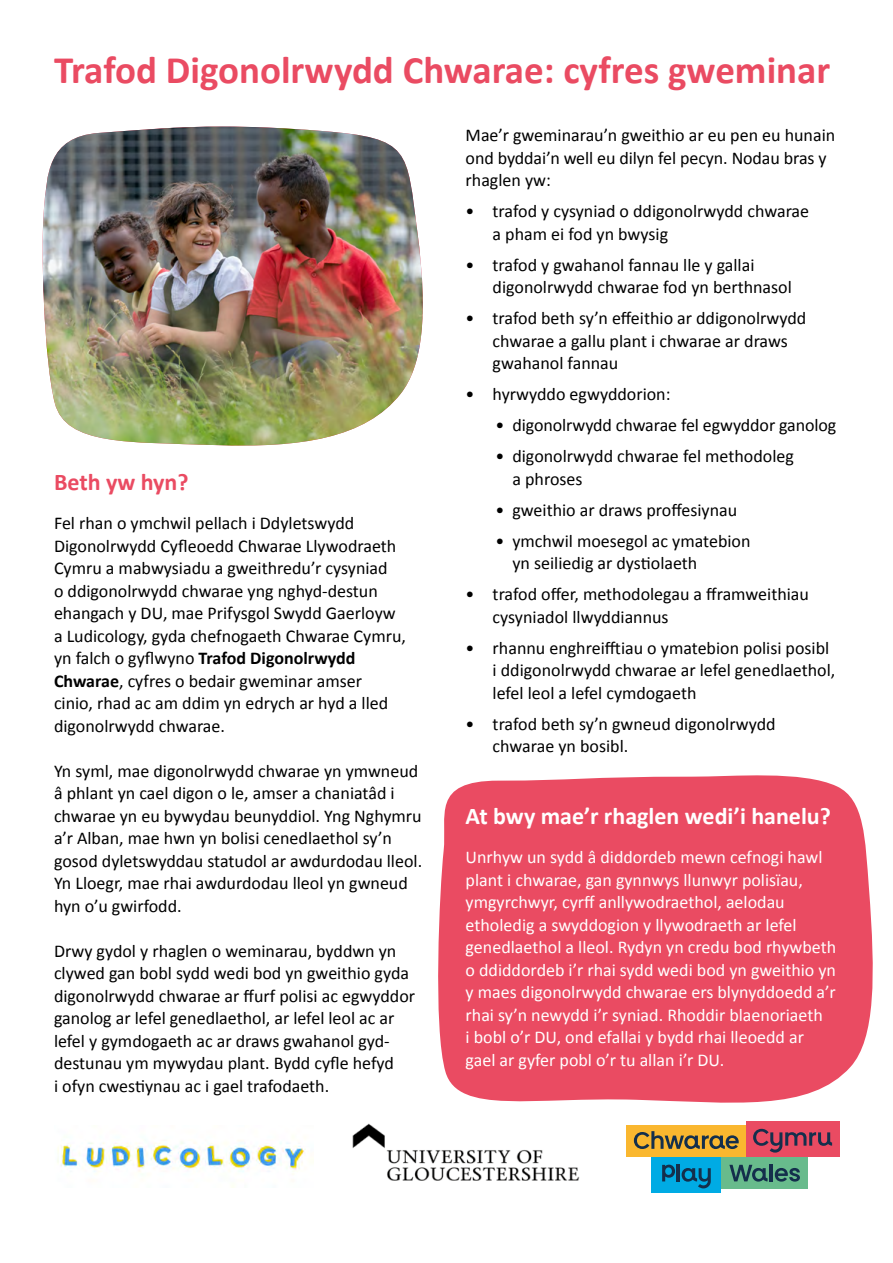
<style>
.page{position:relative;width:893px;height:1263px;background:#fff}
.page>*{position:absolute;margin:0;border:0;box-sizing:border-box;transform-origin:0 0}
.t1{font:700 39px "Calibri";color:#ea4b62}
.t2{font:700 24px "Calibri";color:#fff}
.t3{font:700 24px "Calibri";color:#ea4b62}
.t4{font:18px/22.5px "Calibri";color:#000}
.t5{font:18px/22.5px "Calibri";color:#fff}
.s1{font-weight:700}
</style>
<div class="page">
<div style="left:438px;top:775px;width:435px;height:328px;background:#ea4b62"></div>
<div style="left:746px;top:1121px;width:93px;height:36px;background:#ea4b62"></div>
<div style="left:627px;top:1125px;width:119px;height:32px;background:#fab72f"></div>
<div style="left:721px;top:1157px;width:87px;height:32px;background:#68bb8c"></div>
<div style="left:651px;top:1157px;width:70px;height:36px;background:#00abe4"></div>
<hr style="left:770px;top:1164px;width:3px;height:17px;background:#142f4c">
<svg style="left:775px;top:1168px;width:25px;height:13px"></svg>
<svg style="left:729px;top:1165px;width:39px;height:16px"></svg>
<svg style="left:753px;top:1129px;width:79px;height:23px"></svg>
<svg style="left:634px;top:1131px;width:105px;height:18px"></svg>
<hr style="left:677px;top:1164px;width:3px;height:17px;background:#142f4c">
<svg style="left:682px;top:1168px;width:29px;height:20px"></svg>
<svg style="left:662px;top:1165px;width:13px;height:16px"></svg>
<img style="left:352px;top:1123px;width:228px;height:58px">
<img style="left:57px;top:1140px;width:249px;height:47px">
<img style="left:42px;top:127px;width:381px;height:319px">
<h1 class="t1" style="left:54px;top:43px;width:778px">Trafod Digonolrwydd Chwarae: cyfres gweminar</h1>
<h2 class="t3" style="left:54px;top:465px;width:136px">Beth yw hyn?</h2>
<p class="t4" style="left:54px;top:511px;width:353px">Fel rhan o ymchwil pellach i Ddyletswydd Digonolrwydd Cyfleoedd Chwarae Llywodraeth Cymru a mabwysiadu a gweithredu’r cysyniad<br>o ddigonolrwydd chwarae yng nghyd-destun ehangach y DU, mae Prifysgol Swydd Gaerloyw a Ludicology, gyda chefnogaeth Chwarae Cymru, yn falch o gyflwyno <span class="s1">Trafod Digonolrwydd Chwarae</span>, cyfres o bedair gweminar amser<br>cinio, rhad ac am ddim yn edrych ar hyd a lled digonolrwydd chwarae.</p>
<p class="t4" style="left:54px;top:759px;width:370px">Yn syml, mae digonolrwydd chwarae yn ymwneud â phlant yn cael digon o le, amser a chaniatâd i chwarae yn eu bywydau beunyddiol. Yng Nghymru a’r Alban, mae hwn yn bolisi cenedlaethol sy’n gosod dyletswyddau statudol ar awdurdodau lleol.<br>Yn Lloegr, mae rhai awdurdodau lleol yn gwneud hyn o’u gwirfodd.</p>
<p class="t4" style="left:54px;top:939px;width:363px">Drwy gydol y rhaglen o weminarau, byddwn yn clywed gan bobl sydd wedi bod yn gweithio gyda digonolrwydd chwarae ar ffurf polisi ac egwyddor ganolog ar lefel genedlaethol, ar lefel leol ac ar lefel y gymdogaeth ac ar draws gwahanol gyd&shy;destunau ym mywydau plant. Bydd cyfle hefyd<br>i ofyn cwestiynau ac i gael trafodaeth.</p>
<p class="t4" style="left:466px;top:124px;width:371px">Mae’r gweminarau’n gweithio ar eu pen eu hunain ond byddai’n well eu dilyn fel pecyn. Nodau bras y rhaglen yw:</p>
<p class="t4" style="left:493px;top:200px;width:318px;text-indent:-27px">• trafod y cysyniad o ddigonolrwydd chwarae a pham ei fod yn bwysig</p>
<p class="t4" style="left:493px;top:253px;width:301px;text-indent:-27px">• trafod y gwahanol fannau lle y gallai digonolrwydd chwarae fod yn berthnasol</p>
<p class="t4" style="left:493px;top:307px;width:315px;text-indent:-27px">• trafod beth sy’n effeithio ar ddigonolrwydd chwarae a gallu plant i chwarae ar draws gwahanol fannau</p>
<p class="t4" style="left:466px;top:383px;width:206px">• hyrwyddo egwyddorion:</p>
<p class="t4" style="left:495px;top:414px;width:342px">• digonolrwydd chwarae fel egwyddor ganolog</p>
<p class="t4" style="left:512px;top:445px;width:283px;text-indent:-17px">• digonolrwydd chwarae fel methodoleg a phroses</p>
<p class="t4" style="left:495px;top:498px;width:243px">• gweithio ar draws proffesiynau</p>
<p class="t4" style="left:512px;top:529px;width:240px;text-indent:-17px">• ymchwil moesegol ac ymatebion yn seiliedig ar dystiolaeth</p>
<p class="t4" style="left:493px;top:583px;width:318px;text-indent:-27px">• trafod offer, methodolegau a fframweithiau cysyniadol llwyddiannus</p>
<p class="t4" style="left:493px;top:636px;width:344px;text-indent:-27px">• rhannu enghreifftiau o ymatebion polisi posibl i ddigonolrwydd chwarae ar lefel genedlaethol, lefel leol a lefel cymdogaeth</p>
<p class="t4" style="left:493px;top:712px;width:284px;text-indent:-27px">• trafod beth sy’n gwneud digonolrwydd chwarae yn bosibl.</p>
<h2 class="t2" style="left:466px;top:798px;width:367px">At bwy mae’r rhaglen wedi’i hanelu?</h2>
<p class="t5" style="left:466px;top:845px;width:372px">Unrhyw un sydd â diddordeb mewn cefnogi hawl plant i chwarae, gan gynnwys llunwyr polisïau, ymgyrchwyr, cyrff anllywodraethol, aelodau etholedig a swyddogion y llywodraeth ar lefel genedlaethol a lleol. Rydyn yn credu bod rhywbeth o ddiddordeb i’r rhai sydd wedi bod yn gweithio yn y maes digonolrwydd chwarae ers blynyddoedd a’r rhai sy’n newydd i’r syniad. Rhoddir blaenoriaeth<br>i bobl o’r DU, ond efallai y bydd rhai lleoedd ar gael ar gyfer pobl o’r tu allan i’r DU.</p>
</div>
